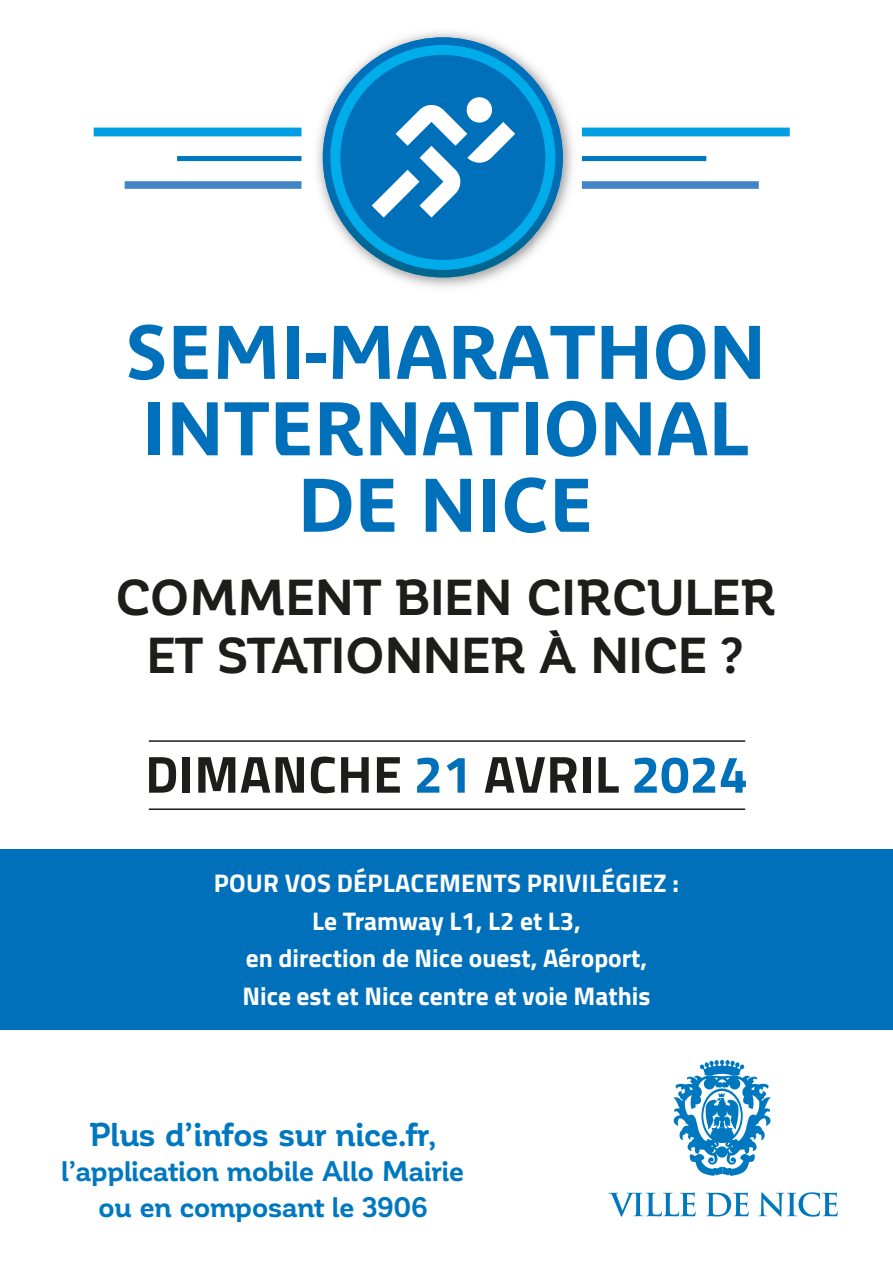
<style>
.page{position:relative;width:893px;height:1263px;background:#fff}
.page>*{position:absolute;margin:0;border:0;box-sizing:border-box;transform-origin:0 0}
.t1{font:700 75px/76.5px "Parisine Plus";color:#0070ba}
.t2{font:700 52.2px "Titillium Web";letter-spacing:.01em;color:#1d1d1b}
.t3{font:700 49.8px/57.8px "Corporative";letter-spacing:-.01em;color:#1d1d1b;text-align:center}
.t4{font:700 32.55px "Corporative";letter-spacing:-.025em;color:#0078c0}
.t5{font:700 27.9px/35.7px "Corporative";letter-spacing:-.015em;color:#0078c0;text-align:center}
.t6{font:700 25.5px/37.5px "Titillium Web";color:#fff}
.s1{color:#0070ba}
</style>
<div class="page">
<div style="left:0;top:849px;width:893px;height:181px;background:#0070ba"></div>
<hr style="left:149px;top:808px;width:596px;height:2px;background:#100d08">
<hr style="left:149px;top:740px;width:596px;height:2px;background:#100d08">
<svg style="left:673px;top:1059px;width:98px;height:117px"></svg>
<svg style="left:608px;top:1192px;width:88px;height:25px"></svg>
<svg style="left:706px;top:1192px;width:43px;height:24px"></svg>
<svg style="left:758px;top:1192px;width:80px;height:25px"></svg>
<img style="left:286px;top:121px;width:37px;height:77px">
<img style="left:395px;top:277px;width:100px;height:10px">
<svg style="left:323px;top:37px;width:240px;height:240px"></svg>
<svg style="left:330px;top:45px;width:225px;height:225px;background:#3195cc"></svg>
<svg style="left:372px;top:103px;width:143px;height:115px"></svg>
<div style="left:467px;top:97px;width:25px;height:26px;background:#fff;border-radius:50%"></div>
<div style="left:94px;top:128px;width:207px;height:8px;background:#009fe3"></div>
<div style="left:582px;top:128px;width:208px;height:8px;background:#009fe3"></div>
<div style="left:177px;top:156px;width:124px;height:5px;background:#0078c0"></div>
<div style="left:582px;top:156px;width:124px;height:5px;background:#0078c0"></div>
<div style="left:125px;top:181px;width:176px;height:8px;background:#4185c6"></div>
<div style="left:582px;top:181px;width:177px;height:8px;background:#4185c6"></div>
<p class="t1" style="left:125px;top:314px;width:643px">SEMI-MARATHON<br>INTERNATIONAL</p>
<p class="t1" style="left:298px;top:467px;width:297px">DE NICE</p>
<p class="t3" style="left:116px;top:569px;width:661px">COMMENT BIEN CIRCULER<br>ET STATIONNER À NICE ?</p>
<p class="t2" style="left:145px;top:734px;width:604px">DIMANCHE <span class="s1">21</span> AVRIL <span class="s1">2024</span></p>
<p class="t6" style="left:214px;top:863px;width:467px">POUR VOS DÉPLACEMENTS PRIVILÉGIEZ :</p>
<p class="t6" style="left:312px;top:901px;width:270px">Le Tramway L1, L2 et L3,</p>
<p class="t6" style="left:242px;top:938px;width:409px">en direction de Nice ouest, Aéroport,<br>Nice est et Nice centre et voie Mathis</p>
<p class="t4" style="left:89px;top:1116px;width:348px">Plus d’infos sur nice.fr,</p>
<p class="t5" style="left:61px;top:1154px;width:405px">l’application mobile Allo Mairie ou en composant le 3906</p>
</div>
